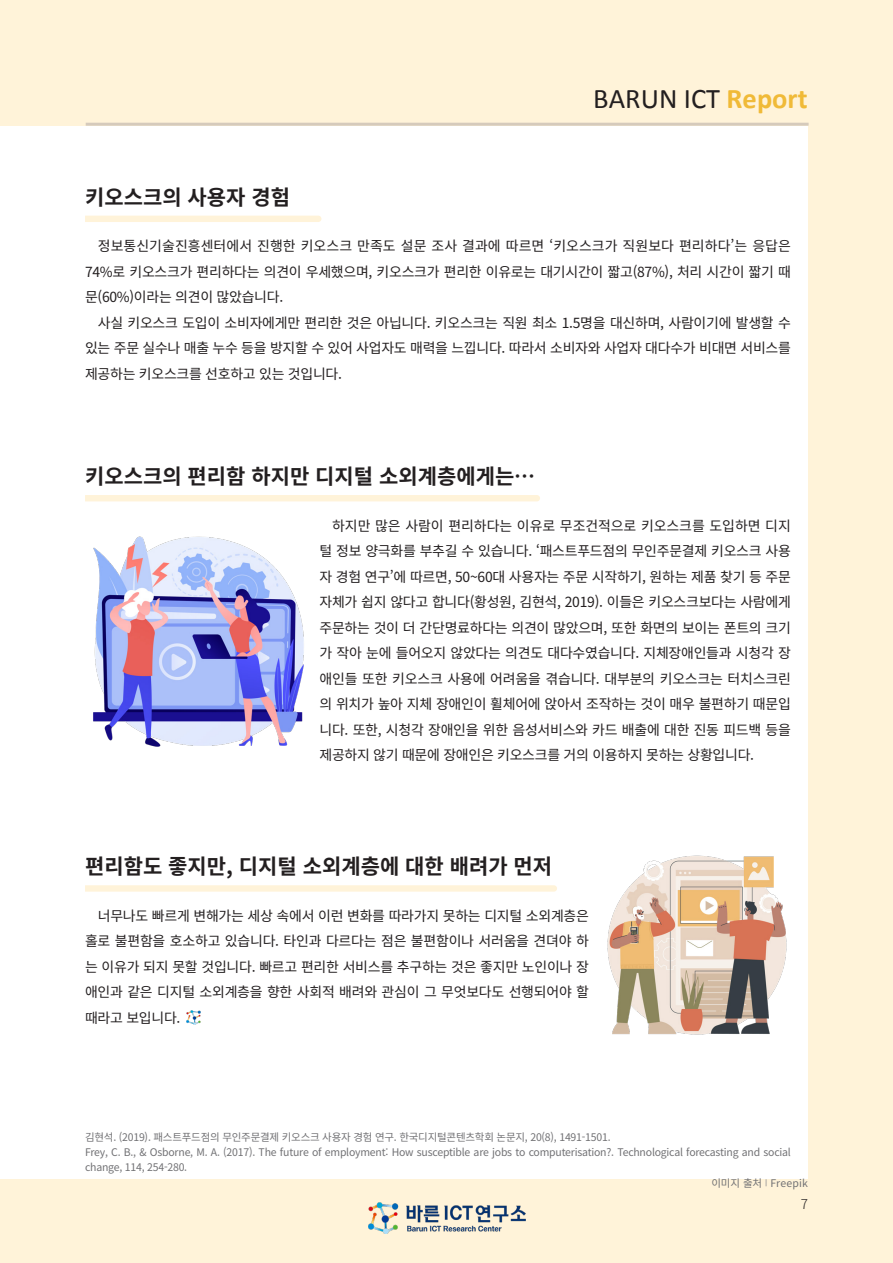
<style>
.page{position:relative;width:893px;height:1263px;background:#fff3d9}
.page>*{position:absolute;margin:0;border:0;box-sizing:border-box;transform-origin:0 0}
.category_title{font:28.5px "Calibri";color:#231f20}
.국문_본문{font:700 21px "Noto Sans CJ Kkr";color:#231f20}
.국문_본문-2{font:13.95px/25.5px "Noto Sans CJ Kkr";letter-spacing:-.02em;color:#231f20;text-align:justify}
.t1{font:300 13.5px "Noto Sans CJ Kkr";color:#231f20}
.국문_ref{font:10.5px/15px "Noto Sans CJ Kkr";letter-spacing:-.02em;color:#717174}
.국문_ref-2{font:10.5px "Noto Sans CJ Kkr";letter-spacing:.01em;color:#717174}
.s1{font-weight:700;color:#f0ba38}
</style>
<div class="page">
<div style="left:0;top:126px;width:808px;height:1052px;background:#fff"></div>
<hr style="left:86px;top:123px;width:723px;height:3px;background:#d5cabc">
<img style="left:368px;top:1202px;width:157px;height:32px">
<img style="left:607px;top:855px;width:180px;height:180px">
<img style="left:187px;top:1010px;width:14px;height:14px">
<svg style="left:85px;top:885px;width:472px;height:7px;background:#fff4dc"></svg>
<div style="left:85px;top:495px;width:455px;height:6px;background:#fff3d9"></div>
<img style="left:93px;top:536px;width:211px;height:211px">
<svg style="left:85px;top:216px;width:236px;height:6px"></svg>
<p class="국문_본문" style="left:85px;top:185px;width:206px">키오스크의 사용자 경험</p>
<p class="category_title" style="left:593px;top:81px;width:216px">BARUN ICT <span class="s1">Report</span></p>
<p class="국문_본문-2" style="left:85px;top:234px;width:707px;text-indent:13px">정보통신기술진흥센터에서 진행한 키오스크 만족도 설문 조사 결과에 따르면 ‘키오스크가 직원보다 편리하다’는 응답은 74%로 키오스크가 편리하다는 의견이 우세했으며, 키오스크가 편리한 이유로는 대기시간이 짧고(87%), 처리 시간이 짧기 때 문(60%)이라는 의견이 많았습니다.</p>
<p class="국문_본문-2" style="left:85px;top:310px;width:707px;text-indent:13px">사실 키오스크 도입이 소비자에게만 편리한 것은 아닙니다. 키오스크는 직원 최소 1.5명을 대신하며, 사람이기에 발생할 수 있는 주문 실수나 매출 누수 등을 방지할 수 있어 사업자도 매력을 느낍니다. 따라서 소비자와 사업자 대다수가 비대면 서비스를 제공하는 키오스크를 선호하고 있는 것입니다.</p>
<p class="국문_본문" style="left:85px;top:464px;width:452px">키오스크의 편리함 하지만 디지털 소외계층에게는…</p>
<p class="국문_본문-2" style="left:319px;top:513px;width:473px;text-indent:13px">하지만 많은 사람이 편리하다는 이유로 무조건적으로 키오스크를 도입하면 디지 털 정보 양극화를 부추길 수 있습니다. ‘패스트푸드점의 무인주문결제 키오스크 사용 자 경험 연구’에 따르면, 50~60대 사용자는 주문 시작하기, 원하는 제품 찾기 등 주문 자체가 쉽지 않다고 합니다(황성원, 김현석, 2019). 이들은 키오스크보다는 사람에게 주문하는 것이 더 간단명료하다는 의견이 많았으며, 또한 화면의 보이는 폰트의 크기 가 작아 눈에 들어오지 않았다는 의견도 대다수였습니다. 지체장애인들과 시청각 장 애인들 또한 키오스크 사용에 어려움을 겪습니다. 대부분의 키오스크는 터치스크린 의 위치가 높아 지체 장애인이 휠체어에 앉아서 조작하는 것이 매우 불편하기 때문입 니다. 또한, 시청각 장애인을 위한 음성서비스와 카드 배출에 대한 진동 피드백 등을 제공하지 않기 때문에 장애인은 키오스크를 거의 이용하지 못하는 상황입니다.</p>
<p class="국문_본문" style="left:85px;top:855px;width:469px">편리함도 좋지만, 디지털 소외계층에 대한 배려가 먼저</p>
<p class="국문_본문-2" style="left:85px;top:903px;width:505px;text-indent:13px">너무나도 빠르게 변해가는 세상 속에서 이런 변화를 따라가지 못하는 디지털 소외계층은 홀로 불편함을 호소하고 있습니다. 타인과 다르다는 점은 불편함이나 서러움을 견뎌야 하 는 이유가 되지 못할 것입니다. 빠르고 편리한 서비스를 추구하는 것은 좋지만 노인이나 장 애인과 같은 디지털 소외계층을 향한 사회적 배려와 관심이 그 무엇보다도 선행되어야 할 때라고 보입니다.</p>
<p class="국문_ref" style="left:85px;top:1129px;width:527px">김현석. (2019). 패스트푸드점의 무인주문결제 키오스크 사용자 경험 연구. 한국디지털콘텐츠학회 논문지, 20(8), 1491-1501.</p>
<p class="국문_ref" style="left:85px;top:1144px;width:707px">Frey, C. B., &amp; Osborne, M. A. (2017). The future of employment: How susceptible are jobs to computerisation?. Technological forecasting and social change, 114, 254-280.</p>
<p class="국문_ref-2" style="left:711px;top:1177px;width:98px">이미지 출처 <sup>|</sup> Freepik</p>
<p class="t1" style="left:801px;top:1196px;width:9px">7</p>
</div>
